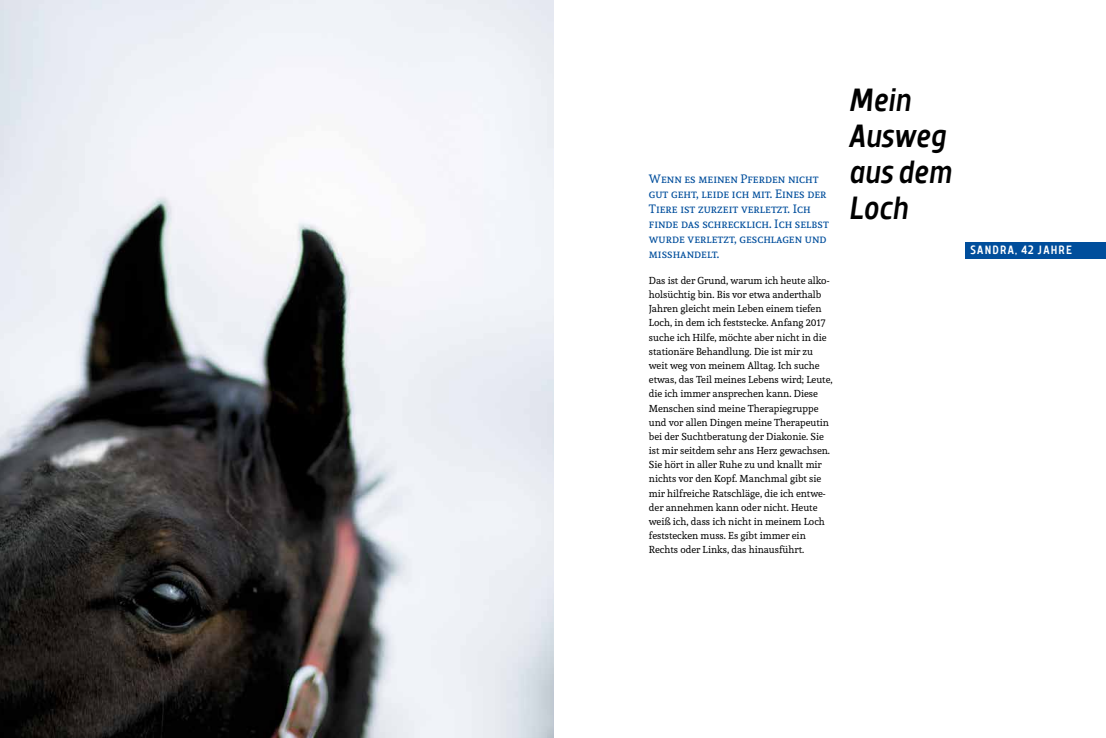
<style>
.page{position:relative;width:1106px;height:738px;background:#fff}
.page>*{position:absolute;margin:0;border:0;box-sizing:border-box;transform-origin:0 0}
.t1{font:italic 500 32px/36px "TT Teds";color:#000}
.t2{font:12px/15px "Andada SC";color:#004e9c}
.t3{font:500 12px "TT Teds";letter-spacing:.1em;color:#fff}
.t4{font:10px/14.2px "Andada";color:#000}
</style>
<div class="page">
<div style="left:965px;top:242px;width:141px;height:16px;background:#004e9c"></div>
<img style="left:0;top:0;width:553px;height:737px">
<p class="t2" style="left:649px;top:171px;width:181px">Wenn es meinen Pferden nicht gut geht, leide ich mit. Eines der<br>Tiere ist zurzeit verletzt. Ich finde das schrecklich. Ich selbst wurde verletzt, geschlagen und misshandelt.</p>
<p class="t4" style="left:649px;top:273px;width:185px">Das ist der Grund, warum ich heute alko&shy;holsüchtig bin. Bis vor etwa anderthalb Jahren gleicht mein Leben einem tiefen Loch, in dem ich feststecke. Anfang 2017 suche ich Hilfe, möchte aber nicht in die stationäre Behandlung. Die ist mir zu weit weg von meinem Alltag. Ich suche etwas, das Teil meines Lebens wird; Leute, die ich immer ansprechen kann. Diese Menschen sind meine Therapiegruppe und vor allen Dingen meine Therapeutin bei der Suchtberatung der Diakonie. Sie ist mir seitdem sehr ans Herz gewachsen.<br>Sie hört in aller Ruhe zu und knallt mir nichts vor den Kopf. Manchmal gibt sie mir hilfreiche Ratschläge, die ich entwe&shy;der annehmen kann oder nicht. Heute weiß ich, dass ich nicht in meinem Loch feststecken muss. Es gibt immer ein Rechts oder Links, das hinausführt.</p>
<h1 class="t1" style="left:850px;top:82px;width:104px">Mein<br>Ausweg aus dem<br>Loch</h1>
<p class="t3" style="left:970px;top:242px;width:103px">SANDRA, 42 JAHRE</p>
</div>
